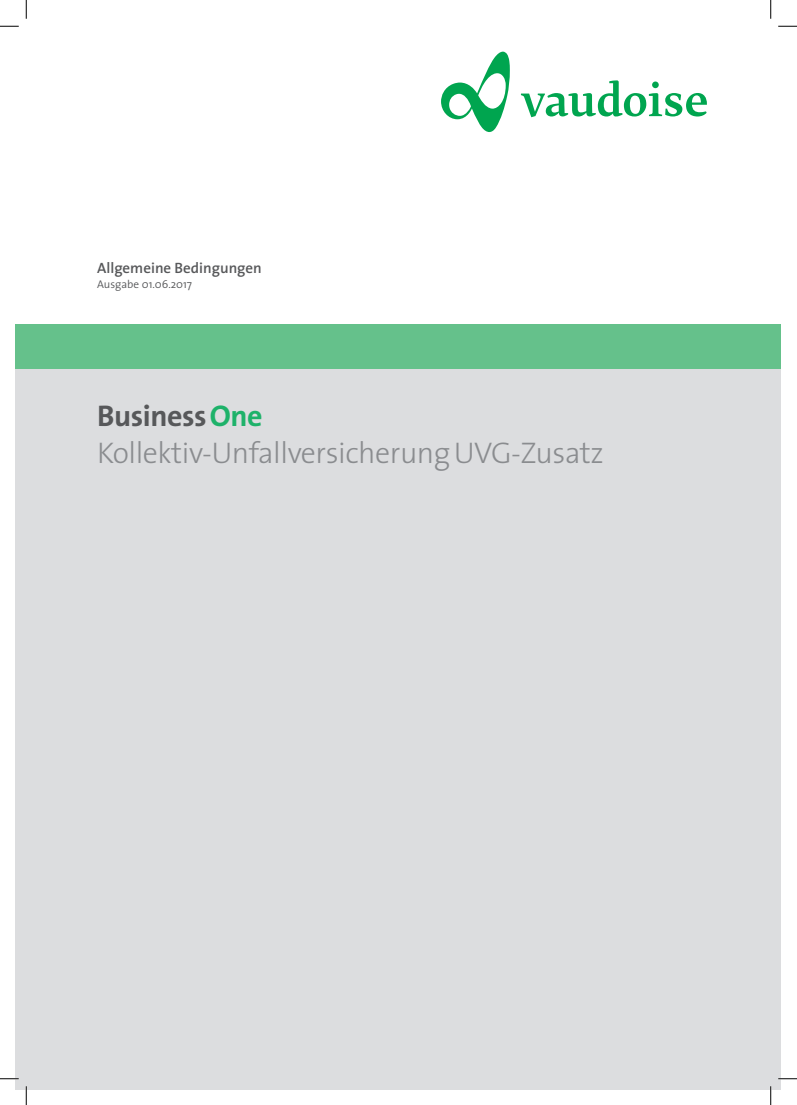
<style>
.page{position:relative;width:797px;height:1105px;background:#fff}
.page>*{position:absolute;margin:0;border:0;box-sizing:border-box;transform-origin:0 0}
.nom_CGA_cover{font:300 30px "The Sans";letter-spacing:-.015em;color:#8a8c8f}
.nom_CGA_cover-2{font:700 30px "The Sans";letter-spacing:-.015em;color:#57585a}
.t1{font:600 15px "The Sans";color:#57585a}
.t2{font:300 11.25px "The Sans";color:#57585a}
.s1{color:#1eb26a}
</style>
<div class="page">
<svg style="left:441px;top:52px;width:266px;height:80px"></svg>
<div style="left:16px;top:368px;width:765px;height:721px;background:#dcdddf"></div>
<div style="left:16px;top:324px;width:765px;height:44px;background:#65c18b"></div>
<svg style="left:0;top:25px;width:19px;height:2px"></svg>
<svg style="left:778px;top:25px;width:19px;height:2px"></svg>
<svg style="left:0;top:1078px;width:19px;height:1px"></svg>
<svg style="left:778px;top:1078px;width:19px;height:1px"></svg>
<svg style="left:25px;top:0;width:2px;height:19px"></svg>
<svg style="left:25px;top:1086px;width:2px;height:19px"></svg>
<svg style="left:770px;top:0;width:1px;height:19px"></svg>
<svg style="left:770px;top:1086px;width:1px;height:19px"></svg>
<p class="t1" style="left:97px;top:256px;width:166px">Allgemeine Bedingungen</p>
<p class="t2" style="left:97px;top:275px;width:96px">Ausgabe 01.06.2017</p>
<p class="nom_CGA_cover-2" style="left:97px;top:390px;width:167px">Business <span class="s1">One</span></p>
<p class="nom_CGA_cover" style="left:97px;top:428px;width:508px">Kollektiv-Unfallversicherung UVG-Zusatz</p>
</div>
